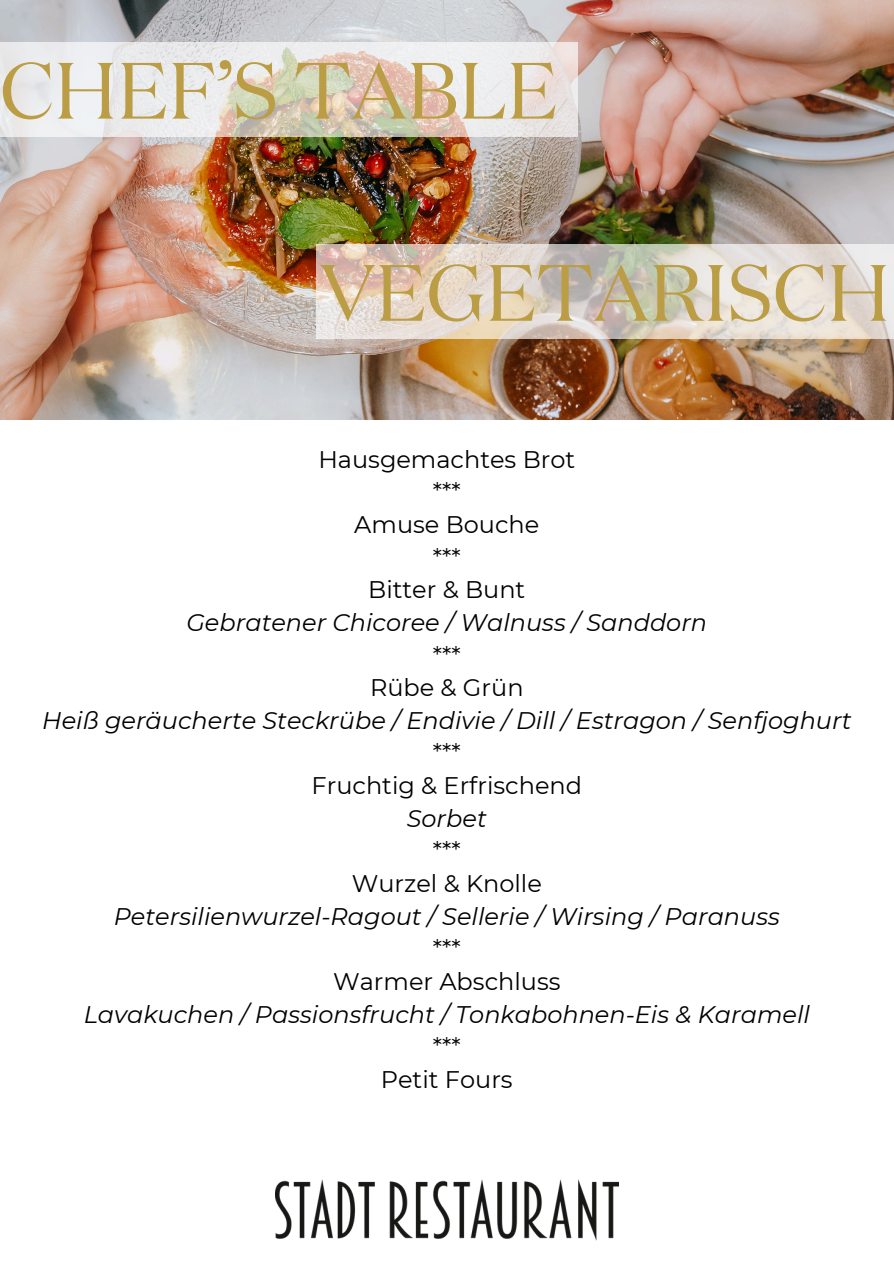
<style>
.page{position:relative;width:894px;height:1264px;background:#fff}
.page>*{position:absolute;margin:0;border:0;box-sizing:border-box;transform-origin:0 0}
.t1{font:79.5px "Domaine Display";color:#ba9d45}
.t2{font:italic 24px "Montserrat";color:#000}
.t3{font:24px "Montserrat";color:#000}
</style>
<div class="page">
<img style="left:0;top:0;width:892px;height:419px">
<svg style="left:0;top:42px;width:577px;height:94px;background:#e5e1db"></svg>
<img style="left:275px;top:1179px;width:343px;height:62px">
<svg style="left:316px;top:244px;width:577px;height:95px;background:#ddd4c9"></svg>
<p class="t1" style="left:0;top:37px;width:559px">CHEF’S TABLE</p>
<p class="t1" style="left:319px;top:239px;width:571px">VEGETARISCH</p>
<h1 class="t3" style="left:318px;top:444px;width:258px">Hausgemachtes Brot</h1>
<h1 class="t3" style="left:433px;top:477px;width:29px">***</h1>
<p class="t3" style="left:354px;top:509px;width:186px">Amuse Bouche</p>
<p class="t3" style="left:433px;top:542px;width:29px">***</p>
<p class="t3" style="left:368px;top:575px;width:158px">Bitter &amp; Bunt</p>
<p class="t2" style="left:186px;top:607px;width:522px">Gebratener Chicoree / Walnuss / Sanddorn</p>
<p class="t3" style="left:433px;top:640px;width:29px">***</p>
<p class="t3" style="left:370px;top:673px;width:155px">Rübe &amp; Grün</p>
<p class="t2" style="left:42px;top:705px;width:810px">Heiß geräucherte Steckrübe / Endivie / Dill / Estragon / Senfjoghurt</p>
<p class="t3" style="left:433px;top:738px;width:29px">***</p>
<p class="t3" style="left:311px;top:770px;width:272px">Fruchtig &amp; Erfrischend</p>
<p class="t2" style="left:406px;top:803px;width:81px">Sorbet</p>
<p class="t3" style="left:433px;top:836px;width:29px">***</p>
<p class="t3" style="left:351px;top:868px;width:192px">Wurzel &amp; Knolle</p>
<p class="t2" style="left:114px;top:901px;width:667px">Petersilienwurzel-Ragout / Sellerie / Wirsing / Paranuss</p>
<p class="t3" style="left:433px;top:934px;width:29px">***</p>
<p class="t3" style="left:333px;top:966px;width:229px">Warmer Abschluss</p>
<p class="t2" style="left:84px;top:999px;width:727px">Lavakuchen / Passionsfrucht / Tonkabohnen-Eis &amp; Karamell</p>
<p class="t3" style="left:433px;top:1031px;width:29px">***</p>
<p class="t3" style="left:381px;top:1064px;width:133px">Petit Fours</p>
</div>
